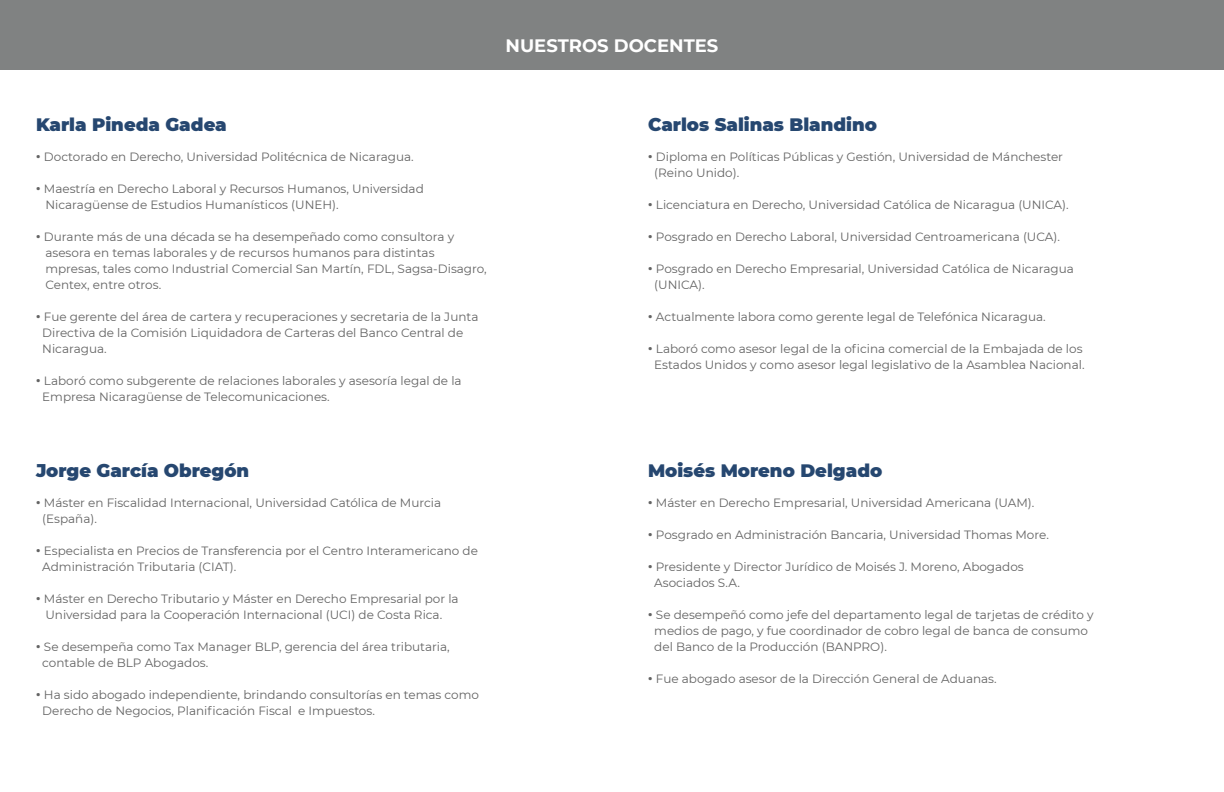
<style>
.page{position:relative;width:1224px;height:792px;background:#fff}
.page>*{position:absolute;margin:0;border:0;box-sizing:border-box;transform-origin:0 0}
.t1{font:900 18px "Montserrat";color:#264770}
.t2{font:700 18px "Montserrat";color:#fff}
.t3{font:12px/16px "Montserrat";color:#636363}
.s1{font-weight:900}
</style>
<div class="page">
<div style="left:0;top:0;width:1224px;height:69px;background:#808282"></div>
<h1 class="t2" style="left:506px;top:33px;width:214px">NUESTROS DOCENTES</h1>
<h1 class="t1" style="left:36px;top:111px;width:192px">Karla Pineda Gadea</h1>
<p class="t3" style="left:36px;top:148px;width:379px"><span class="s1">∙</span> Doctorado en Derecho, Universidad Politécnica de Nicaragua.</p>
<p class="t3" style="left:45px;top:180px;width:380px;text-indent:-9px"><span class="s1">∙</span> Maestría en Derecho Laboral y Recursos Humanos, Universidad<br>Nicaragüense de Estudios Humanísticos (UNEH).</p>
<p class="t3" style="left:45px;top:228px;width:443px;text-indent:-9px"><span class="s1">∙</span> Durante más de una década se ha desempeñado como consultora y asesora en temas laborales y de recursos humanos para distintas mpresas, tales como Industrial Comercial San Martín, FDL, Sagsa-Disagro, Centex, entre otros.</p>
<p class="t3" style="left:42px;top:308px;width:438px;text-indent:-6px"><span class="s1">∙</span> Fue gerente del área de cartera y recuperaciones y secretaria de la Junta<br>Directiva de la Comisión Liquidadora de Carteras del Banco Central de<br>Nicaragua.</p>
<p class="t3" style="left:42px;top:372px;width:421px;text-indent:-6px"><span class="s1">∙</span> Laboró como subgerente de relaciones laborales y asesoría legal de la<br>Empresa Nicaragüense de Telecomunicaciones.</p>
<h1 class="t1" style="left:36px;top:457px;width:215px">Jorge García Obregón</h1>
<p class="t3" style="left:42px;top:495px;width:400px;text-indent:-6px"><span class="s1">∙</span> Máster en Fiscalidad Internacional, Universidad Católica de Murcia (España).</p>
<p class="t3" style="left:42px;top:543px;width:437px;text-indent:-6px"><span class="s1">∙</span> Especialista en Precios de Transferencia por el Centro Interamericano de<br>Administración Tributaria (CIAT).</p>
<p class="t3" style="left:36px;top:591px;width:424px;text-align:center"><span class="s1">∙</span> Máster en Derecho Tributario y Máster en Derecho Empresarial por la<br>Universidad para la Cooperación Internacional (UCI) de Costa Rica.</p>
<p class="t3" style="left:42px;top:639px;width:409px;text-indent:-6px"><span class="s1">∙</span> Se desempeña como Tax Manager BLP, gerencia del área tributaria, contable de BLP Abogados.</p>
<p class="t3" style="left:42px;top:687px;width:438px;text-indent:-6px"><span class="s1">∙</span> Ha sido abogado independiente, brindando consultorías en temas como<br>Derecho de Negocios, Planificación Fiscal e Impuestos.</p>
<h1 class="t1" style="left:648px;top:111px;width:231px">Carlos Salinas Blandino</h1>
<p class="t3" style="left:654px;top:148px;width:410px;text-indent:-6px"><span class="s1">∙</span> Diploma en Políticas Públicas y Gestión, Universidad de Mánchester (Reino Unido).</p>
<p class="t3" style="left:648px;top:196px;width:422px"><span class="s1">∙</span> Licenciatura en Derecho, Universidad Católica de Nicaragua (UNICA).</p>
<p class="t3" style="left:648px;top:228px;width:413px"><span class="s1">∙</span> Posgrado en Derecho Laboral, Universidad Centroamericana (UCA).</p>
<p class="t3" style="left:654px;top:260px;width:421px;text-indent:-6px"><span class="s1">∙</span> Posgrado en Derecho Empresarial, Universidad Católica de Nicaragua (UNICA).</p>
<p class="t3" style="left:648px;top:308px;width:399px"><span class="s1">∙</span> Actualmente labora como gerente legal de Telefónica Nicaragua.</p>
<p class="t3" style="left:648px;top:340px;width:438px;text-align:center"><span class="s1">∙</span> Laboró como asesor legal de la oficina comercial de la Embajada de los<br>Estados Unidos y como asesor legal legislativo de la Asamblea Nacional.</p>
<h1 class="t1" style="left:648px;top:457px;width:236px">Moisés Moreno Delgado</h1>
<p class="t3" style="left:648px;top:495px;width:388px"><span class="s1">∙</span> Máster en Derecho Empresarial, Universidad Americana (UAM).</p>
<p class="t3" style="left:648px;top:527px;width:402px"><span class="s1">∙</span> Posgrado en Administración Bancaria, Universidad Thomas More.</p>
<p class="t3" style="left:654px;top:559px;width:371px;text-indent:-6px"><span class="s1">∙</span> Presidente y Director Jurídico de Moisés J. Moreno, Abogados<br>Asociados S.A.</p>
<p class="t3" style="left:654px;top:607px;width:441px;text-indent:-6px"><span class="s1">∙</span> Se desempeñó como jefe del departamento legal de tarjetas de crédito y medios de pago, y fue coordinador de cobro legal de banca de consumo del Banco de la Producción (BANPRO).</p>
<p class="t3" style="left:648px;top:671px;width:350px"><span class="s1">∙</span> Fue abogado asesor de la Dirección General de Aduanas.</p>
</div>
